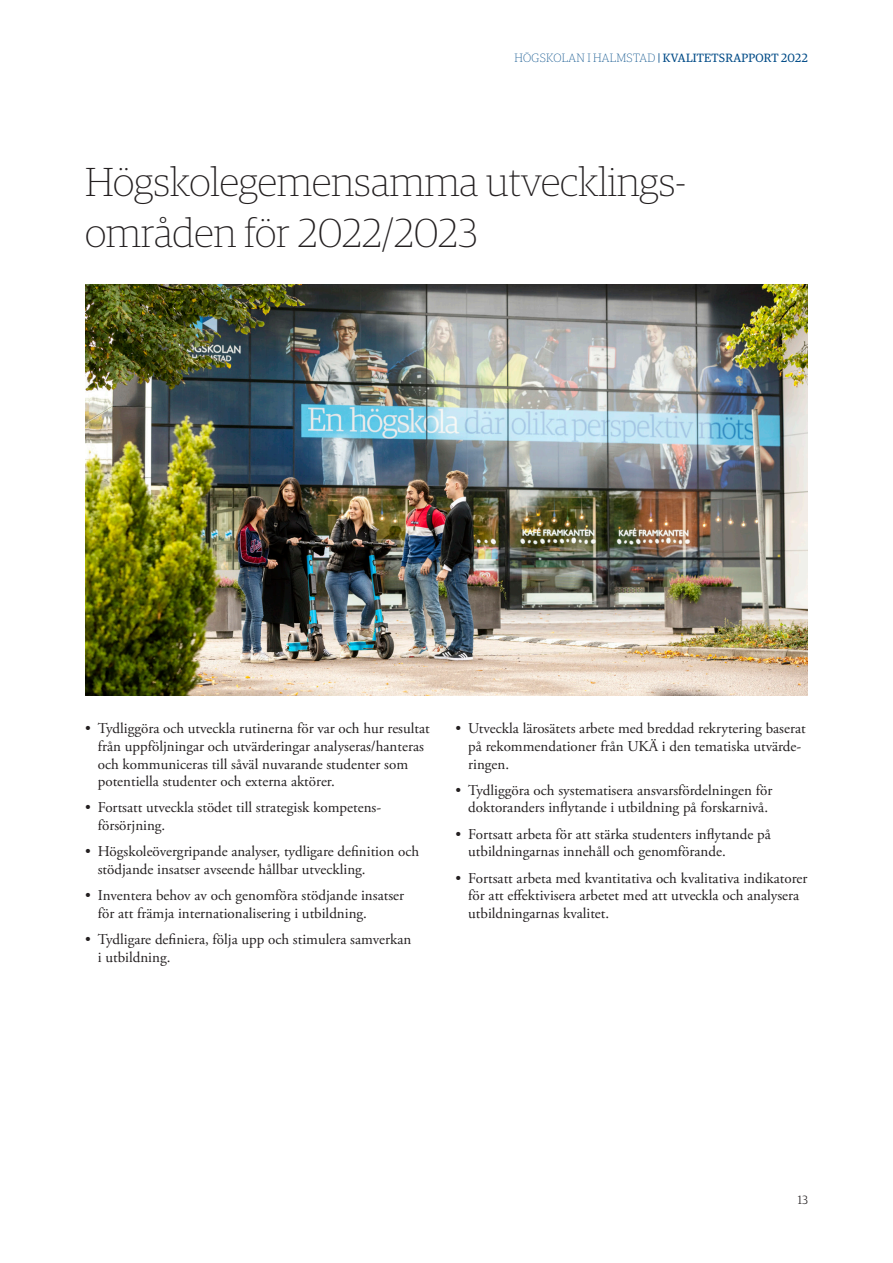
<style>
.page{position:relative;width:893px;height:1263px;background:#fff}
.page>*{position:absolute;margin:0;border:0;box-sizing:border-box;transform-origin:0 0}
.Rubrik{font:100 40.5px/51px "Guardian Egyp";color:#231f20}
.t1{font:15px/17.7px "Adobe Garamond Pro";color:#231f20}
.t2{font:12px "Guardian Egyp";letter-spacing:.02em;color:#004b87}
.t3{font:300 12px "Guardian Egyp";color:#231f20}
.s1{font-weight:100}
</style>
<div class="page">
<img style="left:85px;top:284px;width:723px;height:411px">
<p class="t2" style="left:514px;top:50px;width:295px"><span class="s1">HÖGSKOLAN I HALMSTAD</span> | KVALITETSRAPPORT 2022</p>
<p class="Rubrik" style="left:85px;top:154px;width:602px">Högskolegemensamma utvecklings&shy;områden för 2022/2023</p>
<p class="t1" style="left:98px;top:720px;width:333px;text-indent:-13px">• Tydliggöra och utveckla rutinerna för var och hur resultat från uppföljningar och utvärderingar analyseras/hanteras och kommuniceras till såväl nuvarande studenter som potentiella studenter och externa aktörer.</p>
<p class="t1" style="left:98px;top:799px;width:285px;text-indent:-13px">• Fortsatt utveckla stödet till strategisk kompetens&shy;försörjning.</p>
<p class="t1" style="left:98px;top:843px;width:323px;text-indent:-13px">• Högskoleövergripande analyser, tydligare definition och stödjande insatser avseende hållbar utveckling.</p>
<p class="t1" style="left:98px;top:887px;width:308px;text-indent:-13px">• Inventera behov av och genomföra stödjande insatser för att främja internationalisering i utbildning.</p>
<p class="t1" style="left:98px;top:931px;width:315px;text-indent:-13px">• Tydligare definiera, följa upp och stimulera samverkan i utbildning.</p>
<p class="t1" style="left:468px;top:720px;width:339px;text-indent:-13px">• Utveckla lärosätets arbete med breddad rekrytering baserat på rekommendationer från UKÄ i den tematiska utvärde&shy;ringen.</p>
<p class="t1" style="left:455px;top:782px;width:318px;text-align:center">• Tydliggöra och systematisera ansvarsfördelningen för doktoranders inflytande i utbildning på forskarnivå.</p>
<p class="t1" style="left:468px;top:825px;width:304px;text-indent:-13px">• Fortsatt arbeta för att stärka studenters inflytande på utbildningarnas innehåll och genomförande.</p>
<p class="t1" style="left:468px;top:869px;width:341px;text-indent:-13px">• Fortsatt arbeta med kvantitativa och kvalitativa indikatorer för att effektivisera arbetet med att utveckla och analysera utbildningarnas kvalitet.</p>
<p class="t3" style="left:798px;top:1192px;width:12px">13</p>
</div>
